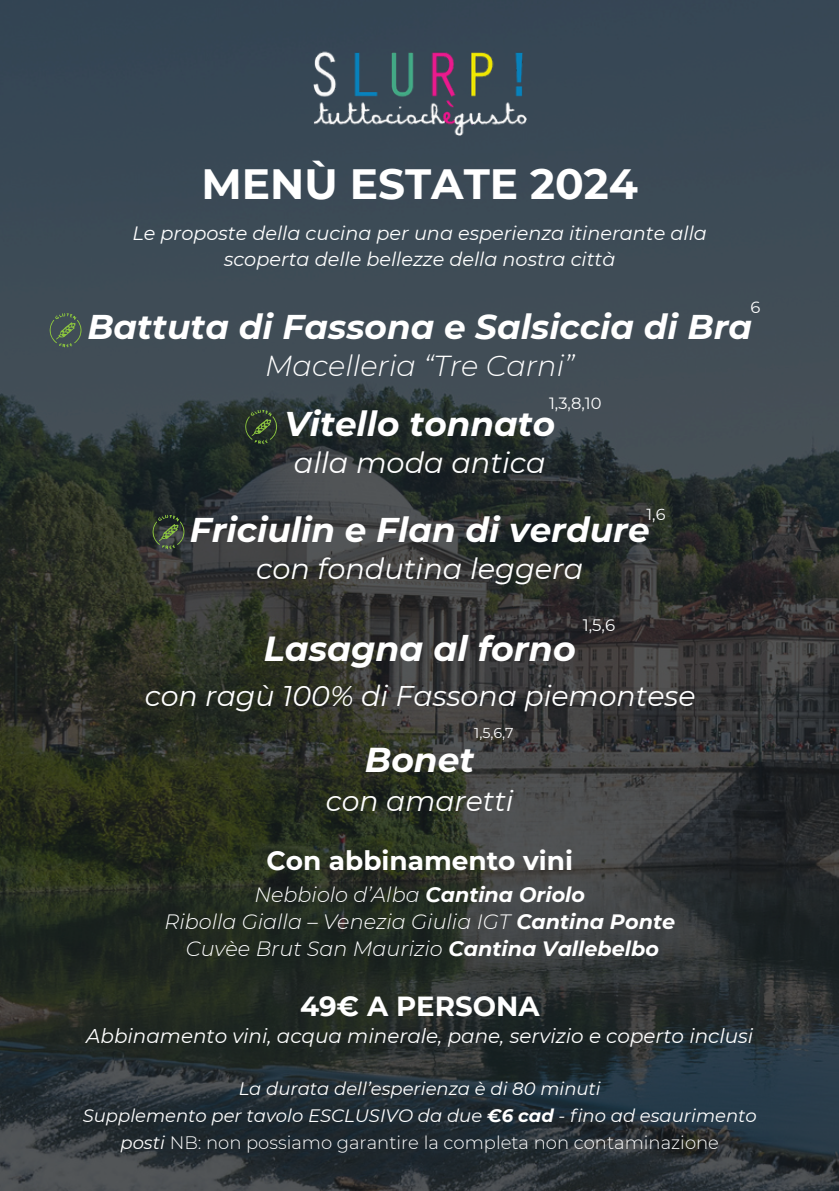
<style>
.page{position:relative;width:839px;height:1191px;background:#fff}
.page>*{position:absolute;margin:0;border:0;box-sizing:border-box;transform-origin:0 0}
.t1{font:700 42.2px "Montserrat";color:#fff}
.t2{font:italic 700 34.8px "Montserrat";color:#fff}
.t3{font:italic 700 34.6px "Montserrat";color:#fff}
.t4{font:italic 700 34.2px "Montserrat";color:#fff}
.t5{font:italic 28.8px "Montserrat";color:#fff}
.t6{font:italic 300 28.8px "Montserrat";color:#fff}
.t7{font:italic 28.4px "Montserrat";color:#fff}
.t8{font:italic 28.2px "Montserrat";color:#fff}
.t9{font:700 27.6px "Montserrat";color:#fff}
.t10{font:700 26.4px "Montserrat";color:#fff}
.t11{font:italic 300 20.8px "Montserrat";color:#fff}
.t12{font:italic 20px "Montserrat";color:#fff}
.t13{font:italic 19.2px/25.6px "Montserrat";color:#fff;text-align:center}
.t14{font:italic 18px/27px "Montserrat";color:#fff;text-align:center}
.t15{font:16.6px "Montserrat";color:#fff}
.t16{font:16.2px "Montserrat";color:#fff}
.t17{font:16px "Montserrat";color:#fff}
.t18{font:14.4px "Montserrat";color:#fff}
.s1{font-weight:700}
.s2{font-weight:300;font-style:normal}
</style>
<div class="page">
<img style="left:0;top:0;width:838px;height:1191px">
<img style="left:313px;top:42px;width:213px;height:93px">
<svg style="left:153px;top:515px;width:31px;height:34px"></svg>
<svg style="left:50px;top:313px;width:31px;height:34px"></svg>
<svg style="left:245px;top:410px;width:32px;height:34px"></svg>
<p class="t1" style="left:201px;top:158px;width:438px">MENÙ ESTATE 2024</p>
<h3 class="t13" style="left:132px;top:221px;width:576px">Le proposte della cucina per una esperienza itinerante alla scoperta delle bellezze della nostra città</h3>
<h4 class="t16" style="left:750px;top:297px;width:11px">6</h4>
<p class="t4" style="left:87px;top:306px;width:666px">Battuta di Fassona e Salsiccia di Bra</p>
<p class="t6" style="left:265px;top:348px;width:311px">Macelleria “Tre Carni”</p>
<p class="t16" style="left:549px;top:394px;width:54px">1,3,8,10</p>
<p class="t4" style="left:284px;top:403px;width:272px">Vitello tonnato</p>
<p class="t5" style="left:294px;top:445px;width:253px">alla moda antica</p>
<p class="t17" style="left:646px;top:505px;width:20px">1,6</p>
<p class="t4" style="left:190px;top:509px;width:461px">Friciulin e Flan di verdure</p>
<p class="t5" style="left:256px;top:551px;width:328px">con fondutina leggera</p>
<p class="t15" style="left:582px;top:615px;width:34px">1,5,6</p>
<p class="t2" style="left:264px;top:627px;width:313px">Lasagna al forno</p>
<h3 class="t7" style="left:145px;top:679px;width:552px">con ragù 100% di Fassona piemontese</h3>
<p class="t3" style="left:365px;top:739px;width:111px">Bonet</p>
<h2 class="t8" style="left:326px;top:784px;width:189px">con amaretti</h2>
<h6 class="t18" style="left:474px;top:724px;width:41px">1,5,6,7</h6>
<p class="t10" style="left:266px;top:845px;width:308px">Con abbinamento vini</p>
<h2 class="t11" style="left:254px;top:882px;width:332px">Nebbiolo d’Alba <span class="s1">Cantina Oriolo</span></h2>
<h6 class="t11" style="left:164px;top:909px;width:512px">Ribolla Gialla – Venezia Giulia IGT <span class="s1">Cantina Ponte</span></h6>
<h5 class="t11" style="left:186px;top:936px;width:474px">Cuvèe Brut San Maurizio <span class="s1">Cantina Vallebelbo</span></h5>
<h1 class="t9" style="left:300px;top:989px;width:241px">49€ A PERSONA</h1>
<p class="t12" style="left:86px;top:1024px;width:668px">Abbinamento vini, acqua minerale, pane, servizio e coperto inclusi</p>
<p class="t14" style="left:239px;top:1075px;width:363px">La durata dell’esperienza è di 80 minuti</p>
<h3 class="t14" style="left:83px;top:1102px;width:675px">Supplemento per tavolo ESCLUSIVO da due <span class="s1">€6 cad</span> - fino ad esaurimento posti <span class="s2">NB: non possiamo garantire la completa non contaminazione</span></h3>
</div>
